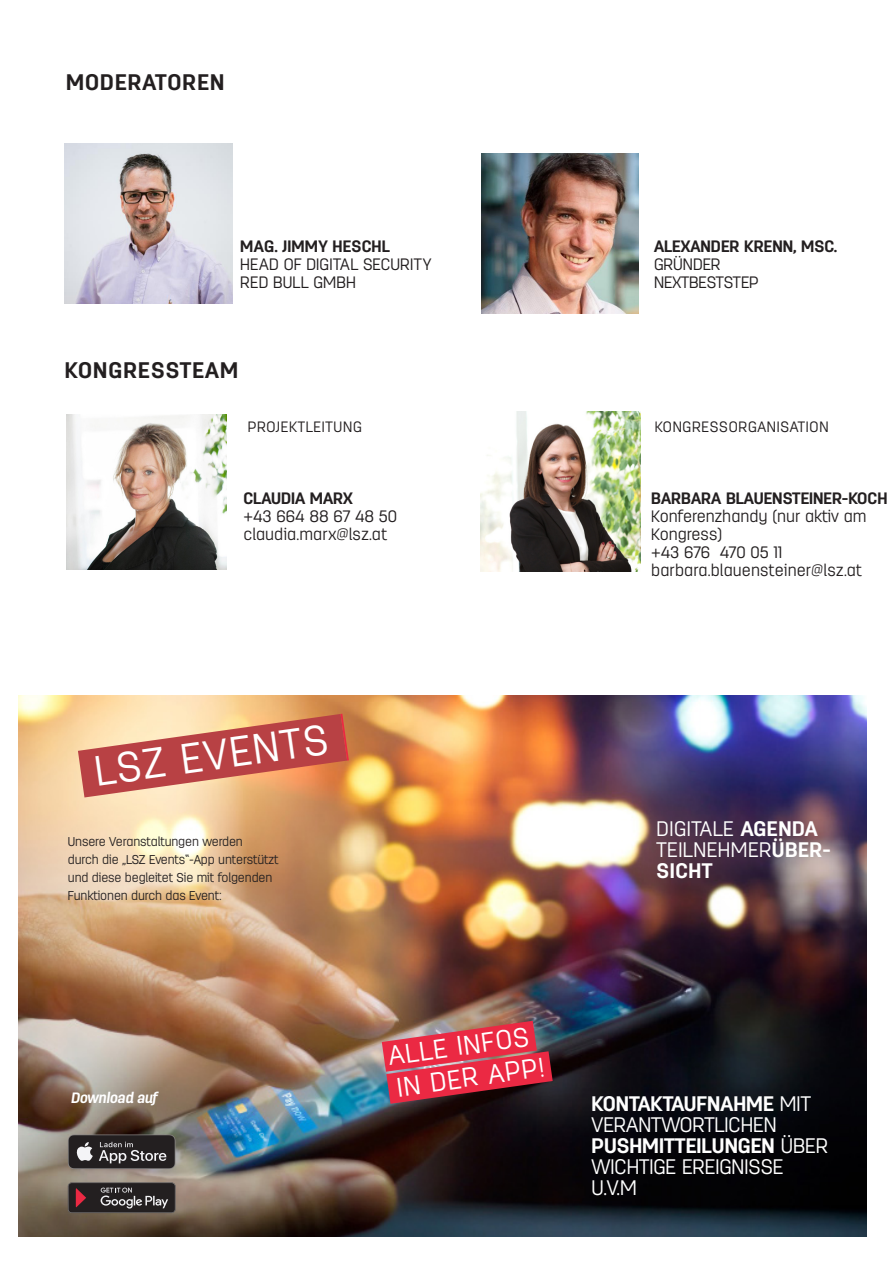
<style>
.page{position:relative;width:893px;height:1263px;background:#fff}
.page>*{position:absolute;margin:0;border:0;box-sizing:border-box;transform-origin:0 0}
.t1{font:300 42.3px "Antartida";color:#fff}
.t2{font:300 27px "Antartida";color:#fff}
.t3{font:700 22.5px "Antartida";letter-spacing:.05em;color:#231f20}
.t4{font:300 21px/21px "Antartida";color:#fff}
.t5{font:300 21px/21px "Antartida";letter-spacing:.025em;color:#fff}
.t6{font:300 16.5px/18px "Antartida";color:#231f20}
.t7{font:700 16.5px "Antartida";color:#231f20}
.t8{font:300 15px "Antartida";letter-spacing:.05em;color:#231f20}
.t9{font:italic 700 15px "Antartida";letter-spacing:-.01em;color:#fff}
.t10{font:300 12.75px "Antartida";letter-spacing:-.01em;color:#231f20}
.s1{font-weight:700}
</style>
<div class="page">
<img style="left:18px;top:695px;width:848px;height:541px">
<svg style="left:28px;top:695px;width:369px;height:132px;background:#dfa077"></svg>
<hr style="left:344px;top:713px;width:2px;height:48px;background:#eb2943">
<img style="left:350px;top:1002px;width:234px;height:121px">
<svg style="left:68px;top:1182px;width:107px;height:31px;background:#413839"></svg>
<svg style="left:68px;top:1134px;width:107px;height:35px;background:#454243"></svg>
<img style="left:65px;top:144px;width:167px;height:160px">
<img style="left:481px;top:154px;width:157px;height:160px">
<img style="left:66px;top:415px;width:160px;height:155px">
<img style="left:480px;top:411px;width:160px;height:160px">
<p class="t3" style="left:66px;top:69px;width:160px">MODERATOREN</p>
<p class="t7" style="left:240px;top:237px;width:151px">MAG. JIMMY HESCHL</p>
<p class="t6" style="left:240px;top:255px;width:193px">HEAD OF DIGITAL SECURITY</p>
<p class="t6" style="left:240px;top:273px;width:117px">RED BULL GMBH</p>
<p class="t3" style="left:65px;top:357px;width:175px">KONGRESSTEAM</p>
<p class="t7" style="left:654px;top:237px;width:185px">ALEXANDER KRENN, MSC.</p>
<p class="t6" style="left:654px;top:255px;width:68px">GRÜNDER</p>
<p class="t6" style="left:654px;top:273px;width:106px">NEXTBESTSTEP</p>
<p class="t8" style="left:248px;top:418px;width:116px">PROJEKTLEITUNG</p>
<p class="t8" style="left:655px;top:418px;width:175px">KONGRESSORGANISATION</p>
<p class="t7" style="left:243px;top:489px;width:111px">CLAUDIA MARX</p>
<p class="t6" style="left:243px;top:507px;width:155px">+43 664 88 67 48 50</p>
<p class="t6" style="left:243px;top:525px;width:145px">claudia.marx@lsz.at</p>
<p class="t6" style="left:651px;top:489px;width:238px"><span class="s1">BARBARA BLAUENSTEINER-KOCH<br></span>Konferenzhandy (nur aktiv am<br>Kongress)</p>
<p class="t6" style="left:651px;top:543px;width:132px">+43 676 470 05 11</p>
<p class="t6" style="left:651px;top:561px;width:212px">barbara.blauensteiner@lsz.at</p>
<p class="t1" style="left:92px;top:748px;width:236px;rotate:-8deg">LSZ EVENTS</p>
<p class="t10" style="left:68px;top:834px;width:177px">Unsere Veranstaltungen werden</p>
<p class="t10" style="left:68px;top:852px;width:212px">durch die „LSZ Events“-App unterstützt</p>
<p class="t10" style="left:68px;top:870px;width:206px">und diese begleitet Sie mit folgenden</p>
<p class="t10" style="left:68px;top:888px;width:155px">Funktionen durch das Event:</p>
<p class="t9" style="left:71px;top:1089px;width:88px">Download auf</p>
<p class="t5" style="left:657px;top:818px;width:163px">DIGITALE <span class="s1">AGENDA</span></p>
<p class="t5" style="left:657px;top:839px;width:176px">TEILNEHMER<span class="s1">ÜBER-<br>SICHT</span></p>
<p class="t2" style="left:386px;top:1041px;width:143px;rotate:-8deg">ALLE INFOS</p>
<p class="t2" style="left:395px;top:1072px;width:150px;rotate:-8deg">IN DER APP!</p>
<p class="t4" style="left:591px;top:1093px;width:221px"><span class="s1">KONTAKTAUFNAHME</span> MIT<br>VERANTWORTLICHEN</p>
<p class="t4" style="left:591px;top:1135px;width:238px"><span class="s1">PUSHMITTEILUNGEN</span> ÜBER<br>WICHTIGE EREIGNISSE</p>
<p class="t4" style="left:591px;top:1177px;width:47px">U.V.M</p>
</div>
